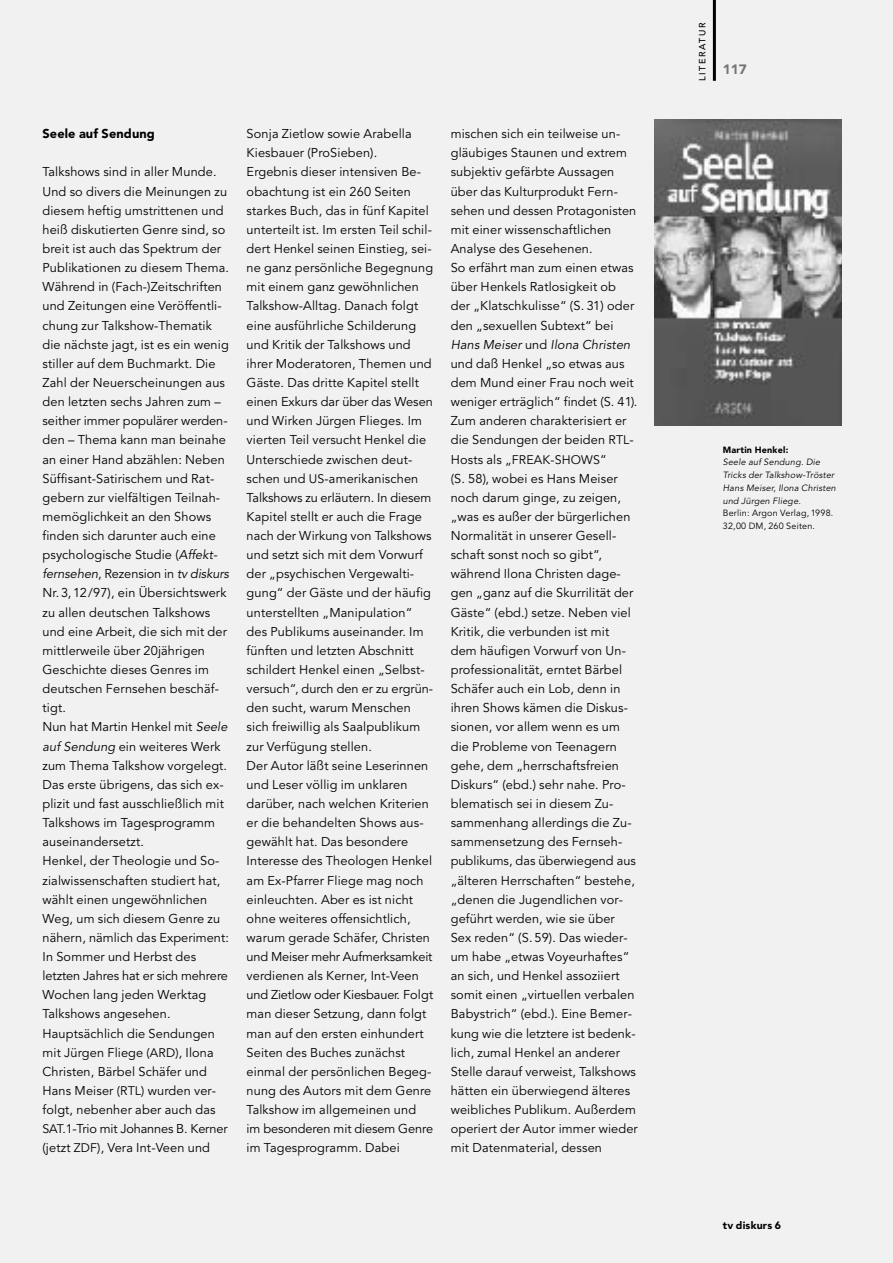
<style>
.page{position:relative;width:893px;height:1263px;background:#f1f1f1}
.page>*{position:absolute;margin:0;border:0;box-sizing:border-box;transform-origin:0 0}
.t1{font:900 13.5px "Avenir";color:#757575}
.t2{font:12.75px/19.2px "Avenir";letter-spacing:.01em;color:#000}
.t3{font:900 12.75px "Avenir";letter-spacing:.01em;color:#000}
.t4{font:12.3px "Avenir";letter-spacing:.01em;color:#000}
.t5{font:900 10.5px "Avenir";letter-spacing:.02em;color:#000}
.t6{font:italic 9px/12.8px "Avenir";letter-spacing:.02em;color:#000}
.t7{font:9px/12.8px "Avenir";letter-spacing:.02em;color:#000}
.t8{font:900 9px "Avenir";letter-spacing:.025em;color:#000}
.t9{font:500 9px "Avenir";letter-spacing:.165em;color:#000}
.s1{font-style:italic}
.s2{font-size:12.3px}
.s3{font-size:12.75px}
</style>
<div class="page">
<hr style="left:713px;top:0;width:3px;height:81px;background:#000">
<img style="left:655px;top:119px;width:187px;height:306px">
<p class="t3" style="left:43px;top:129px;width:114px">Seele auf Sendung</p>
<p class="t2" style="left:43px;top:163px;width:188px">Talkshows sind in aller Munde.<br>Und so divers die Meinungen zu diesem heftig umstrittenen und heiß diskutierten Genre sind, so breit ist auch das Spektrum der<br>Publikationen zu diesem Thema.<br>Während in (Fach-)Zeitschriften und Zeitungen eine Veröffentli&shy;chung zur Talkshow-Thematik die nächste jagt, ist es ein wenig stiller auf dem Buchmarkt. Die<br>Zahl der Neuerscheinungen aus den letzten sechs Jahren zum – seither immer populärer werden&shy;den – Thema kann man beinahe an einer Hand abzählen: Neben<br>Süffisant-Satirischem und Rat&shy;gebern zur vielfältigen Teilnah&shy;memöglichkeit an den Shows finden sich darunter auch eine psychologische Studie (<span class="s1">Affekt&shy;fernsehen</span>, Rezension in <span class="s1">tv diskurs<br></span>Nr. 3, 12/97), ein Übersichtswerk zu allen deutschen Talkshows und eine Arbeit, die sich mit der mittlerweile über 20jährigen<br>Geschichte dieses Genres im deutschen Fernsehen beschäf&shy;tigt.<br>Nun hat Martin Henkel mit <span class="s1">Seele auf Sendung</span> ein weiteres Werk zum Thema Talkshow vorgelegt.<br>Das erste übrigens, das sich ex&shy;plizit und fast ausschließlich mit<br>Talkshows im Tagesprogramm auseinandersetzt.<br>Henkel, der Theologie und So&shy;zialwissenschaften studiert hat, wählt einen ungewöhnlichen<br>Weg, um sich diesem Genre zu nähern, nämlich das Experiment:<br>In Sommer und Herbst des letzten Jahres hat er sich mehrere<br>Wochen lang jeden Werktag<br>Talkshows angesehen.<br>Hauptsächlich die Sendungen mit Jürgen Fliege <span class="s2">(ARD)</span>, Ilona<br>Christen, Bärbel Schäfer und<br>Hans Meiser <span class="s2">(RTL)</span> wurden ver&shy;folgt, nebenher aber auch das<br><span class="s2">SAT.1</span>-Trio mit Johannes B. Kerner (jetzt <span class="s2">ZDF</span>), Vera Int-Veen und</p>
<p class="t2" style="left:247px;top:125px;width:188px">Sonja Zietlow sowie Arabella<br>Kiesbauer (ProSieben).<br>Ergebnis dieser intensiven Be&shy;obachtung ist ein 260 Seiten starkes Buch, das in fünf Kapitel unterteilt ist. Im ersten Teil schil&shy;dert Henkel seinen Einstieg, sei&shy;ne ganz persönliche Begegnung mit einem ganz gewöhnlichen<br>Talkshow-Alltag. Danach folgt eine ausführliche Schilderung und Kritik der Talkshows und ihrer Moderatoren, Themen und<br>Gäste. Das dritte Kapitel stellt einen Exkurs dar über das Wesen und Wirken Jürgen Flieges. Im vierten Teil versucht Henkel die<br>Unterschiede zwischen deut&shy;schen und <span class="s2">US</span>-amerikanischen<br>Talkshows zu erläutern. In diesem<br>Kapitel stellt er auch die Frage nach der Wirkung von Talkshows und setzt sich mit dem Vorwurf der „psychischen Vergewalti&shy;gung“ der Gäste und der häufig unterstellten „Manipulation“ des Publikums auseinander. Im fünften und letzten Abschnitt schildert Henkel einen „Selbst&shy;versuch“, durch den er zu ergrün&shy;den sucht, warum Menschen sich freiwillig als Saalpublikum zur Verfügung stellen.<br>Der Autor läßt seine Leserinnen und Leser völlig im unklaren darüber, nach welchen Kriterien er die behandelten Shows aus&shy;gewählt hat. Das besondere<br>Interesse des Theologen Henkel am Ex-Pfarrer Fliege mag noch einleuchten. Aber es ist nicht ohne weiteres offensichtlich, warum gerade Schäfer, Christen und Meiser mehr Aufmerksamkeit verdienen als Kerner, Int-Veen und Zietlow oder Kiesbauer. Folgt man dieser Setzung, dann folgt man auf den ersten einhundert<br>Seiten des Buches zunächst einmal der persönlichen Begeg&shy;nung des Autors mit dem Genre<br>Talkshow im allgemeinen und<br>im besonderen mit diesem Genre im Tagesprogramm. Dabei</p>
<p class="t2" style="left:451px;top:125px;width:188px">mischen sich ein teilweise un&shy;gläubiges Staunen und extrem subjektiv gefärbte Aussagen über das Kulturprodukt Fern&shy;sehen und dessen Protagonisten mit einer wissenschaftlichen<br>Analyse des Gesehenen.<br>So erfährt man zum einen etwas über Henkels Ratlosigkeit ob der „Klatschkulisse“ (S. 31) oder den „sexuellen Subtext“ bei<br><span class="s1">Hans Meiser</span> und <span class="s1">Ilona Christen </span>und daß Henkel „so etwas aus dem Mund einer Frau noch weit weniger erträglich“ findet (S. 41).<br>Zum anderen charakterisiert er die Sendungen der beiden <span class="s2">RTL</span>-</p>
<p class="t4" style="left:451px;top:454px;width:157px"><span class="s3">Hosts als „</span>FREAK-SHOWS<span class="s3">“</span></p>
<p class="t2" style="left:451px;top:470px;width:189px">(S. 58), wobei es Hans Meiser noch darum ginge, zu zeigen, „was es außer der bürgerlichen<br>Normalität in unserer Gesell&shy;schaft sonst noch so gibt“, während Ilona Christen dage&shy;gen „ganz auf die Skurrilität der<br>Gäste“ (ebd.) setze. Neben viel<br>Kritik, die verbunden ist mit dem häufigen Vorwurf von Un&shy;professionalität, erntet Bärbel<br>Schäfer auch ein Lob, denn in ihren Shows kämen die Diskus&shy;sionen, vor allem wenn es um die Probleme von Teenagern gehe, dem „herrschaftsfreien<br>Diskurs“ (ebd.) sehr nahe. Pro&shy;blematisch sei in diesem Zu&shy;sammenhang allerdings die Zu&shy;sammensetzung des Fernseh&shy;publikums, das überwiegend aus „älteren Herrschaften“ bestehe, „denen die Jugendlichen vor&shy;geführt werden, wie sie über<br>Sex reden“ (S. 59). Das wieder&shy;um habe „etwas Voyeurhaftes“ an sich, und Henkel assoziiert somit einen „virtuellen verbalen<br>Babystrich“ (ebd.). Eine Bemer&shy;kung wie die letztere ist bedenk&shy;lich, zumal Henkel an anderer<br>Stelle darauf verweist, Talkshows hätten ein überwiegend älteres weibliches Publikum. Außerdem operiert der Autor immer wieder mit Datenmaterial, dessen</p>
<p class="t9" style="left:699px;top:81px;width:59px;rotate:-90deg">LITERATUR</p>
<p class="t1" style="left:723px;top:64px;width:25px">117</p>
<p class="t8" style="left:723px;top:446px;width:67px">Martin Henkel:</p>
<p class="t6" style="left:723px;top:456px;width:115px">Seele auf Sendung. Die<br>Tricks der Talkshow-Tröster<br>Hans Meiser, Ilona Christen und Jürgen Fliege.</p>
<p class="t7" style="left:723px;top:507px;width:112px">Berlin: Argon Verlag, 1998.<br>32,00 DM, 260 Seiten.</p>
<p class="t5" style="left:723px;top:1221px;width:60px">tv diskurs 6</p>
</div>
